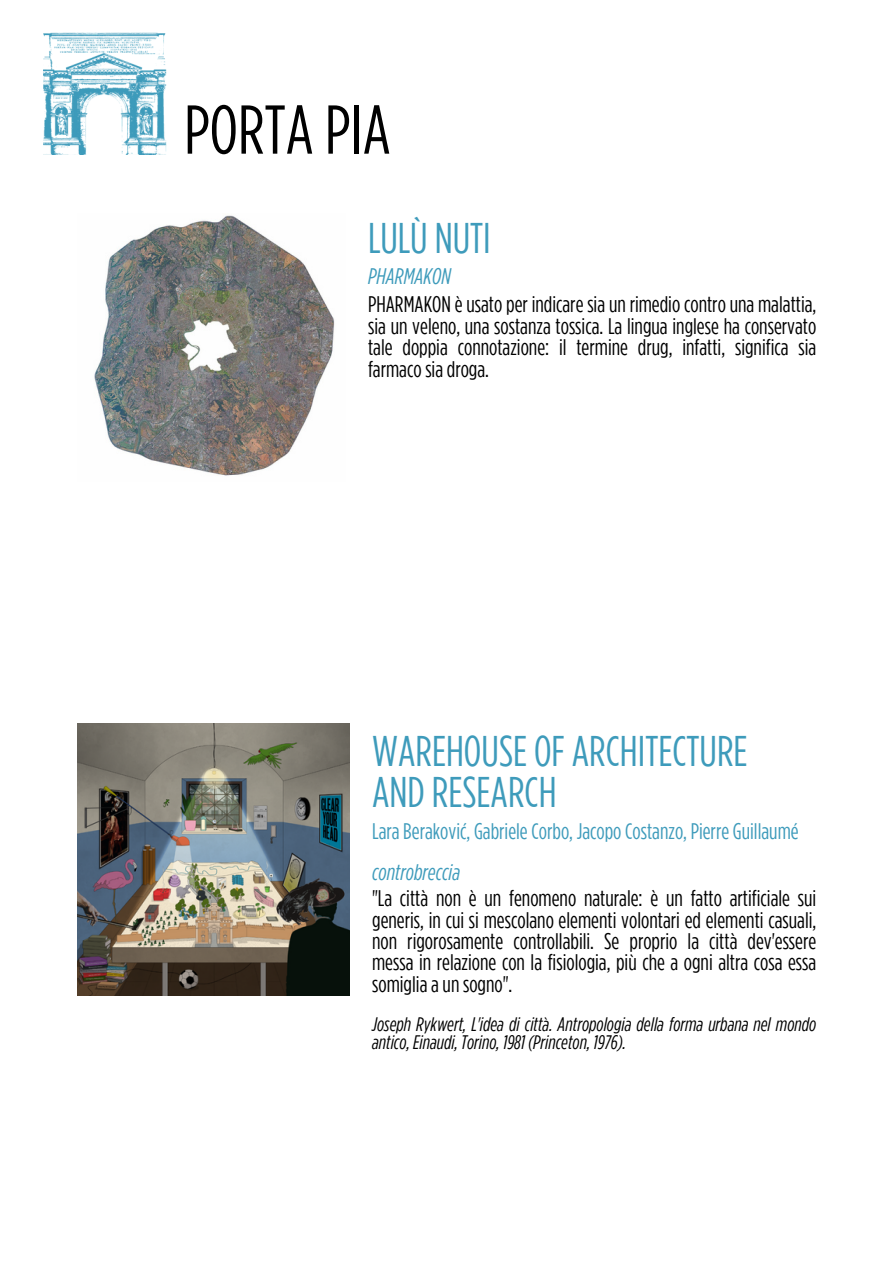
<style>
.page{position:relative;width:894px;height:1264px;background:#fff}
.page>*{position:absolute;margin:0;border:0;box-sizing:border-box;transform-origin:0 0}
.t1{font:68.85px "Gotham Condensed";color:#000}
.t2{font:42.75px/40.5px "Gotham Condensed";color:#3e9bbb}
.t3{font:22.5px/21.3px "Gotham Condensed";color:#000;text-align:justify}
.t4{font:22.5px "Gotham Condensed";color:#3e9bbb}
.t5{font:italic 22.5px "Gotham Condensed";color:#3e9bbb}
.t6{font:italic 19.5px/18px "Gotham Condensed";color:#000}
</style>
<div class="page">
<img style="left:94px;top:215px;width:241px;height:261px">
<img style="left:77px;top:723px;width:272px;height:272px">
<img style="left:43px;top:32px;width:124px;height:123px">
<h2 class="t1" style="left:184px;top:87px;width:208px">PORTA PIA</h2>
<p class="t2" style="left:368px;top:217px;width:124px">LULÙ NUTI</p>
<p class="t5" style="left:368px;top:263px;width:84px">PHARMAKON</p>
<p class="t3" style="left:368px;top:293px;width:449px">PHARMAKON è usato per indicare sia un rimedio contro una malattia, sia un veleno, una sostanza tossica. La lingua inglese ha conservato tale doppia connotazione: il termine drug, infatti, significa sia farmaco sia droga.</p>
<h6 class="t2" style="left:372px;top:730px;width:377px">WAREHOUSE OF ARCHITECTURE<br>AND RESEARCH</h6>
<p class="t4" style="left:372px;top:817px;width:428px">Lara Beraković, Gabriele Corbo, Jacopo Costanzo, Pierre Guillaumé</p>
<p class="t5" style="left:372px;top:858px;width:89px">controbreccia</p>
<p class="t3" style="left:372px;top:887px;width:445px">"La città non è un fenomeno naturale: è un fatto artificiale sui generis, in cui si mescolano elementi volontari ed elementi casuali, non rigorosamente controllabili. Se proprio la città dev'essere messa in relazione con la fisiologia, più che a ogni altra cosa essa somiglia a un sogno".</p>
<p class="t6" style="left:372px;top:1015px;width:445px">Joseph Rykwert, L'idea di città. Antropologia della forma urbana nel mondo antico, Einaudi, Torino, 1981 (Princeton, 1976).</p>
</div>
